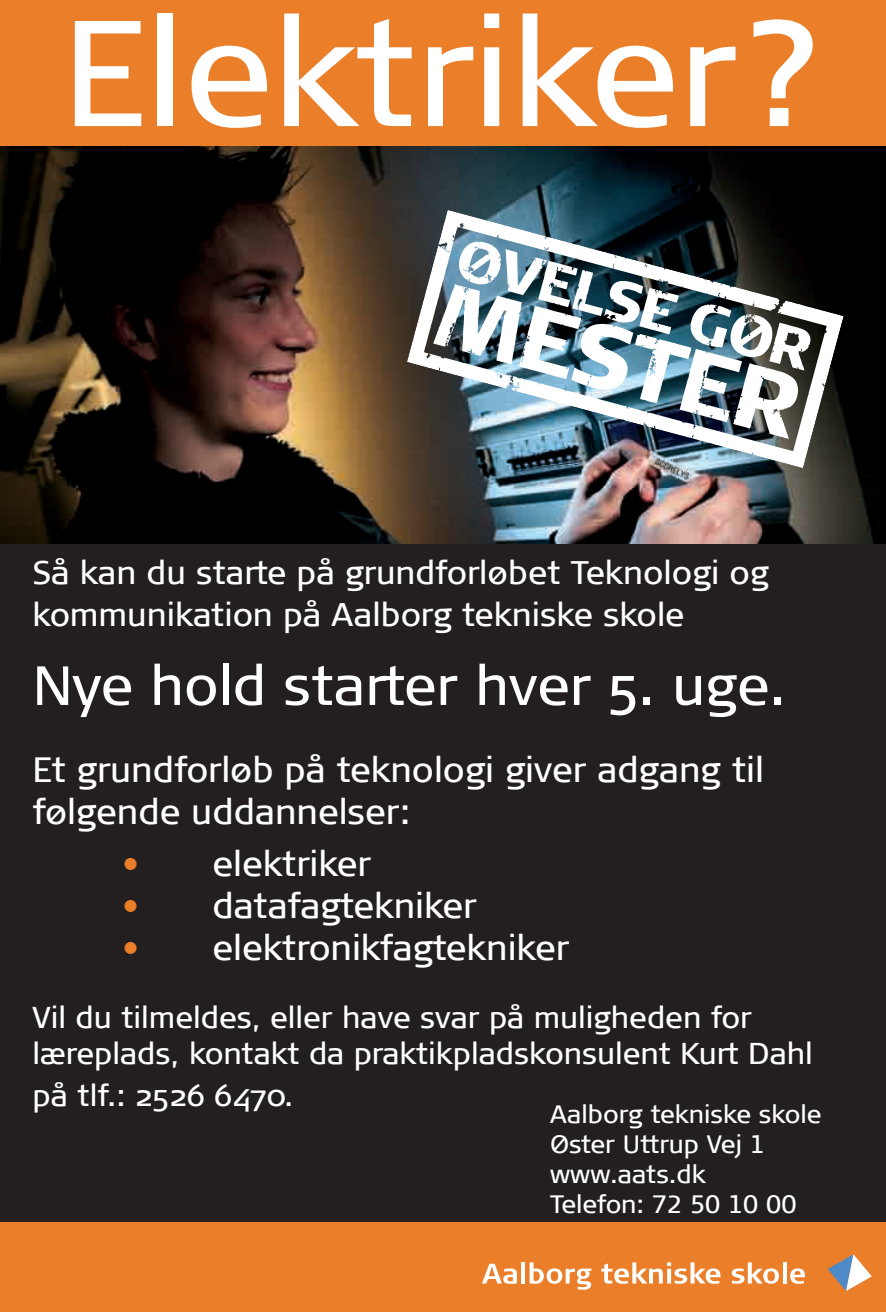
<style>
.page{position:relative;width:886px;height:1312px;background:#fff}
.page>*{position:absolute;margin:0;border:0;box-sizing:border-box;transform-origin:0 0}
.t1{font:150px "Signa Column";color:#fff}
.t2{font:55px "Signa Normal";color:#fff}
.t3{font:35px/42px "Signa Normal";color:#fff}
.t4{font:32.5px/42px "Signa Normal";color:#fff}
.t5{font:30px/36px "Signa Normal";color:#fff}
.t6{font:25px/30px "Signa Column";color:#fff}
.s1{color:#ea7e29}
</style>
<div class="page">
<div style="left:0;top:0;width:886px;height:1311px;background:#231f20"></div>
<div style="left:0;top:0;width:886px;height:167px;background:#ea7e29"></div>
<img style="left:0;top:146px;width:886px;height:397px">
<img style="left:407px;top:210px;width:437px;height:258px">
<div style="left:0;top:1221px;width:886px;height:90px;background:#ea7e29"></div>
<svg style="left:482px;top:1263px;width:35px;height:20px"></svg>
<hr style="left:521px;top:1261px;width:4px;height:22px;background:#fff">
<svg style="left:529px;top:1262px;width:62px;height:27px"></svg>
<svg style="left:601px;top:1262px;width:120px;height:21px"></svg>
<svg style="left:732px;top:1262px;width:47px;height:21px"></svg>
<svg style="left:783px;top:1262px;width:3px;height:21px"></svg>
<svg style="left:790px;top:1268px;width:15px;height:15px"></svg>
<svg style="left:828px;top:1254px;width:43px;height:36px"></svg>
<h1 class="t1" style="left:62px;top:-12px;width:763px">Elektriker?</h1>
<p class="t4" style="left:33px;top:551px;width:738px">Så kan du starte på grundforløbet Teknologi og kommunikation på Aalborg tekniske skole</p>
<h2 class="t2" style="left:33px;top:654px;width:755px">Nye hold starter hver 5. uge.</h2>
<p class="t3" style="left:33px;top:748px;width:733px">Et grundforløb på teknologi giver adgang til følgende uddannelser:</p>
<p class="t3" style="left:123px;top:842px;width:250px"><span class="s1">•</span> elektriker</p>
<p class="t3" style="left:123px;top:884px;width:356px"><span class="s1">•</span> datafagtekniker</p>
<p class="t3" style="left:123px;top:926px;width:448px"><span class="s1">•</span> elektronikfagtekniker</p>
<p class="t5" style="left:33px;top:999px;width:782px">Vil du tilmeldes, eller have svar på muligheden for læreplads, kontakt da praktikpladskonsulent Kurt Dahl</p>
<p class="t5" style="left:33px;top:1077px;width:262px">på tlf.: 2526 6470.</p>
<p class="t6" style="left:550px;top:1098px;width:273px">Aalborg tekniske skole<br>Øster Uttrup Vej 1 www.aats.dk<br>Telefon: 72 50 10 00</p>
</div>
